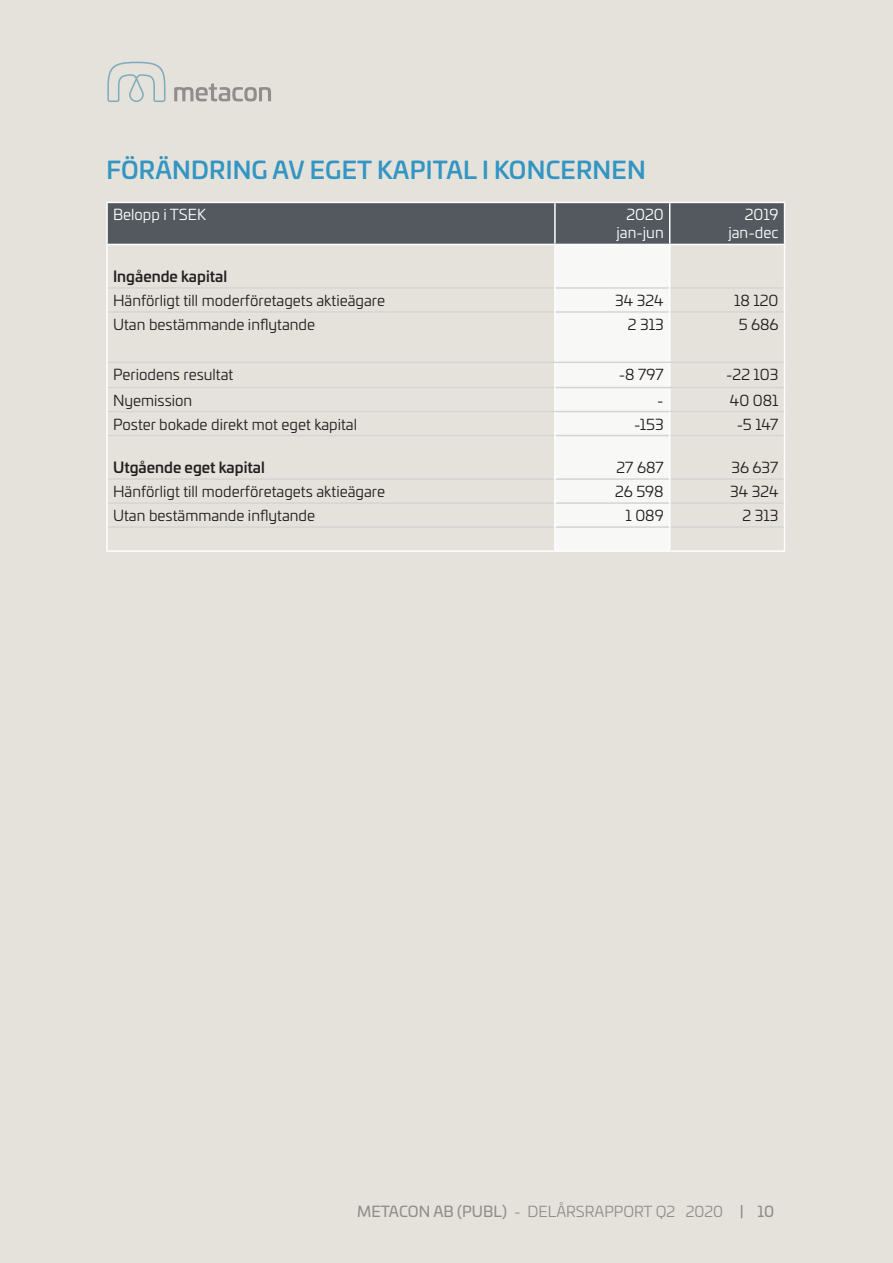
<style>
.page{position:relative;width:893px;height:1263px;background:#e5e2dc}
.page>*{position:absolute;margin:0;border:0;box-sizing:border-box;transform-origin:0 0}
.t1{font:500 24px "Univia Pro";letter-spacing:.01em;color:#3295c2}
.t2{font:15px "Univia Pro";color:#231f20}
.t3{font:15px "Univia Pro";color:#53595f}
.t4{font:500 15px "Univia Pro";color:#231f20}
.t5{font:15px/18px "Univia Pro";color:#fff;text-align:right}
.s1{font-style:inherit}
</style>
<div class="page">
<hr style="left:106px;top:245px;width:2px;height:43px;background:#fff">
<hr style="left:106px;top:288px;width:2px;height:24px;background:#fff">
<hr style="left:106px;top:312px;width:2px;height:24px;background:#fff">
<hr style="left:106px;top:336px;width:2px;height:26px;background:#fff">
<hr style="left:106px;top:362px;width:2px;height:26px;background:#fff">
<hr style="left:106px;top:388px;width:2px;height:24px;background:#fff">
<hr style="left:106px;top:412px;width:2px;height:24px;background:#fff">
<hr style="left:106px;top:436px;width:2px;height:43px;background:#fff">
<hr style="left:106px;top:479px;width:2px;height:24px;background:#fff">
<hr style="left:106px;top:503px;width:2px;height:24px;background:#fff">
<hr style="left:106px;top:527px;width:2px;height:23px;background:#fff">
<svg style="left:107px;top:203px;width:678px;height:347px"></svg>
<hr style="left:106px;top:550px;width:449px;height:2px;background:#fff">
<hr style="left:555px;top:550px;width:115px;height:2px;background:#fff">
<hr style="left:670px;top:550px;width:115px;height:2px;background:#fff">
<hr style="left:106px;top:202px;width:449px;height:1px;background:#fff">
<hr style="left:106px;top:203px;width:2px;height:41px;background:#fff">
<hr style="left:555px;top:202px;width:115px;height:1px;background:#fff">
<hr style="left:554px;top:203px;width:2px;height:41px;background:#fff">
<hr style="left:670px;top:202px;width:115px;height:1px;background:#fff">
<hr style="left:669px;top:203px;width:1px;height:41px;background:#fff">
<hr style="left:784px;top:203px;width:1px;height:41px;background:#fff">
<hr style="left:106px;top:244px;width:449px;height:1px;background:#fff">
<hr style="left:555px;top:244px;width:115px;height:1px;background:#fff">
<hr style="left:670px;top:244px;width:115px;height:1px;background:#fff">
<hr style="left:556px;top:387px;width:114px;height:1px;background:#d4d6d4">
<hr style="left:670px;top:387px;width:114px;height:1px;background:#d4d6d4">
<h1 class="t1" style="left:106px;top:151px;width:541px">FÖRÄNDRING AV EGET KAPITAL I KONCERNEN</h1>
<p class="t5" style="left:113px;top:205px;width:94px">Belopp i TSEK</p>
<p class="t5" style="left:616px;top:205px;width:49px">2020 jan-jun</p>
<p class="t5" style="left:728px;top:205px;width:52px">2019 jan-dec</p>
<p class="t4" style="left:113px;top:265px;width:116px">Ingående kapital</p>
<p class="t2" style="left:113px;top:290px;width:274px">Hänförligt till moderföretagets aktieägare</p>
<p class="t2" style="left:615px;top:290px;width:50px">34 324</p>
<p class="t2" style="left:734px;top:290px;width:46px">18 120</p>
<p class="t2" style="left:113px;top:314px;width:204px">Utan bestämmande inflytande</p>
<p class="t2" style="left:628px;top:314px;width:37px">2 313</p>
<p class="t2" style="left:739px;top:314px;width:41px">5 686</p>
<p class="t2" style="left:113px;top:364px;width:122px">Periodens resultat</p>
<p class="t2" style="left:619px;top:364px;width:46px">-8 797</p>
<p class="t2" style="left:726px;top:364px;width:54px">-22 103</p>
<p class="t2" style="left:113px;top:389px;width:81px">Nyemission</p>
<p class="t2" style="left:657px;top:389px;width:8px">-</p>
<p class="t2" style="left:730px;top:389px;width:50px">40 081</p>
<p class="t2" style="left:113px;top:413px;width:246px">Poster bokade direkt mot eget kapital</p>
<p class="t2" style="left:634px;top:413px;width:31px">-153</p>
<p class="t2" style="left:737px;top:413px;width:43px">-5 147</p>
<p class="t4" style="left:113px;top:456px;width:153px">Utgående eget kapital</p>
<p class="t2" style="left:616px;top:457px;width:49px">27 687</p>
<p class="t2" style="left:731px;top:457px;width:49px">36 637</p>
<p class="t2" style="left:113px;top:481px;width:274px">Hänförligt till moderföretagets aktieägare</p>
<p class="t2" style="left:615px;top:481px;width:50px">26 598</p>
<p class="t2" style="left:730px;top:481px;width:50px">34 324</p>
<p class="t2" style="left:113px;top:505px;width:204px">Utan bestämmande inflytande</p>
<p class="t2" style="left:625px;top:505px;width:40px">1 089</p>
<p class="t2" style="left:743px;top:505px;width:37px">2 313</p>
<p class="t3" style="left:357px;top:1200px;width:418px"><span class="s1">METACON AB (PUBL)</span> - DELÅRSRAPPORT Q2 2020 <span class="s1">| 10</span></p>
</div>
